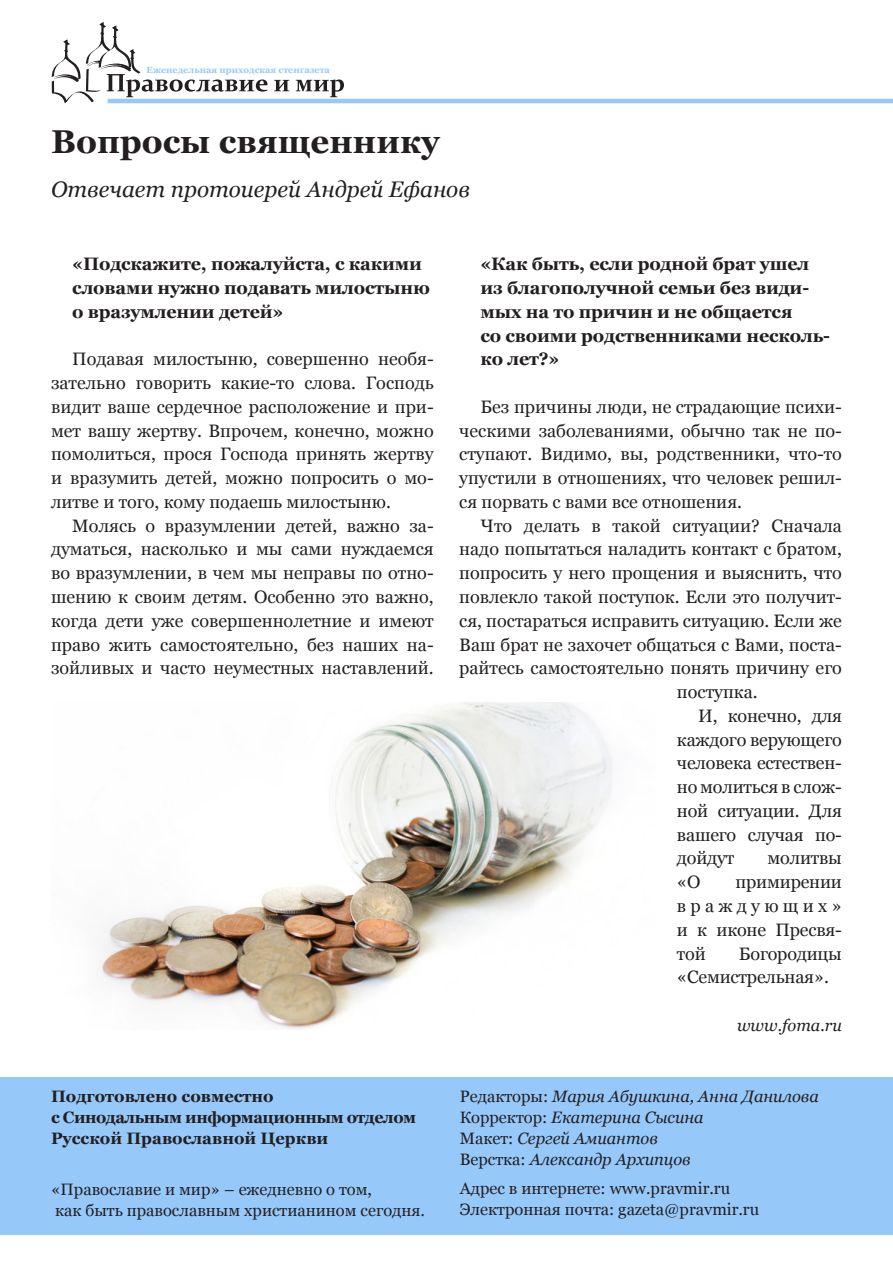
<style>
.page{position:relative;width:893px;height:1263px;background:#fff}
.page>*{position:absolute;margin:0;border:0;box-sizing:border-box;transform-origin:0 0}
.Zagolovok{font:700 33px "Georgia";color:#231f20}
.Author{font:italic 22.5px "Georgia";color:#231f20}
.Text{font:18px/23.7px "Georgia";color:#231f20;text-align:justify}
.text_vopros{font:700 18px/23.7px "Georgia";letter-spacing:-.01em;color:#231f20}
.t1{font:16.5px/21px "Georgia";color:#231f20}
.Bibliography{font:italic 16.5px/21px "Georgia";color:#231f20}
.t2{font:700 16.5px/21px "Georgia";color:#231f20}
.t3{font:700 9px "Georgia";color:#96c8fa}
.s1{font-style:normal}
</style>
<div class="page">
<div style="left:0;top:1077px;width:893px;height:157px;background:#96c8fa"></div>
<svg style="left:52px;top:22px;width:215px;height:81px"></svg>
<svg style="left:274px;top:80px;width:15px;height:11px"></svg>
<svg style="left:296px;top:79px;width:48px;height:18px"></svg>
<hr style="left:108px;top:99px;width:785px;height:4px;background:#96c8fa">
<img style="left:100px;top:703px;width:513px;height:326px">
<p class="t3" style="left:147px;top:64px;width:185px">Еженедельная приходская стенгазета</p>
<p class="Zagolovok" style="left:51px;top:120px;width:390px">Вопросы священнику</p>
<p class="Author" style="left:51px;top:175px;width:420px">Отвечает протоиерей Андрей Ефанов</p>
<p class="text_vopros" style="left:72px;top:252px;width:359px">«Подскажите, пожалуйста, с какими словами нужно подавать милостыню о вразумлении детей»</p>
<p class="Text" style="left:51px;top:348px;width:384px;text-indent:21px">Подавая милостыню, совершенно необя&shy;зательно говорить какие-то слова. Господь видит ваше сердечное расположение и при&shy;мет вашу жертву. Впрочем, конечно, можно помолиться, прося Господа принять жертву и вразумить детей, можно попросить о мо&shy;литве и того, кому подаешь милостыню.</p>
<p class="Text" style="left:51px;top:514px;width:384px;text-indent:21px">Молясь о вразумлении детей, важно за&shy;думаться, насколько и мы сами нуждаемся во вразумлении, в чем мы неправы по отно&shy;шению к своим детям. Особенно это важно, когда дети уже совершеннолетние и имеют право жить самостоятельно, без наших на&shy;зойливых и часто неуместных наставлений.</p>
<p class="t2" style="left:51px;top:1085px;width:367px">Подготовлено совместно<br>с Синодальным информационным отделом<br>Русской Православной Церкви</p>
<p class="t1" style="left:51px;top:1179px;width:376px">«Православие и мир» – ежедневно о том,<br>как быть православным христианином сегодня.</p>
<p class="text_vopros" style="left:480px;top:252px;width:351px">«Как быть, если родной брат ушел из благополучной семьи без види&shy;мых на то причин и не общается<br>со своими родственниками несколь&shy;ко лет?»</p>
<p class="Text" style="left:459px;top:395px;width:384px;text-indent:21px">Без причины люди, не страдающие психи&shy;ческими заболеваниями, обычно так не по&shy;ступают. Видимо, вы, родственники, что-то упустили в отношениях, что человек решил&shy;ся порвать с вами все отношения.</p>
<p class="Text" style="left:480px;top:514px;width:363px">Что делать в такой ситуации? Сначала</p>
<p class="Text" style="left:459px;top:538px;width:384px">надо попытаться наладить контакт с братом,</p>
<p class="Text" style="left:459px;top:561px;width:384px">попросить у него прощения и выяснить, что</p>
<p class="Text" style="left:459px;top:585px;width:384px">повлекло такой поступок. Если это получит-</p>
<p class="Text" style="left:459px;top:609px;width:384px">ся, постараться исправить ситуацию. Если же</p>
<p class="Text" style="left:459px;top:633px;width:384px">Ваш брат не захочет общаться с Вами, поста-</p>
<p class="Text" style="left:459px;top:657px;width:384px">райтесь самостоятельно понять причину его</p>
<p class="Text" style="left:677px;top:680px;width:82px">поступка.</p>
<p class="Text" style="left:677px;top:704px;width:166px;text-indent:21px">И, конечно, для каждого верующего человека естествен&shy;но молиться в слож&shy;ной ситуации. Для вашего случая по&shy;дойдут</p>
<p class="Text" style="left:767px;top:847px;width:76px">молитвы</p>
<p class="Text" style="left:677px;top:870px;width:25px">«О</p>
<p class="Text" style="left:677px;top:870px;width:166px;text-indent:59px">примирении враждующих» и к иконе Пресвя&shy;той</p>
<p class="Text" style="left:677px;top:942px;width:166px;text-indent:62px">Богородицы «Семистрельная».</p>
<p class="Bibliography" style="left:737px;top:1015px;width:106px">www.foma.ru</p>
<p class="Bibliography" style="left:460px;top:1086px;width:361px"><span class="s1">Редакторы:</span> Мария Абушкина, Анна Данилова<br><span class="s1">Корректор:</span> Екатерина Сысина<br><span class="s1">Макет:</span> Сергей Амиантов<br><span class="s1">Верстка:</span> Александр Архипцов</p>
<p class="t1" style="left:460px;top:1178px;width:301px">Адрес в интернете: www.pravmir.ru<br>Электронная почта: gazeta@pravmir.ru</p>
</div>
